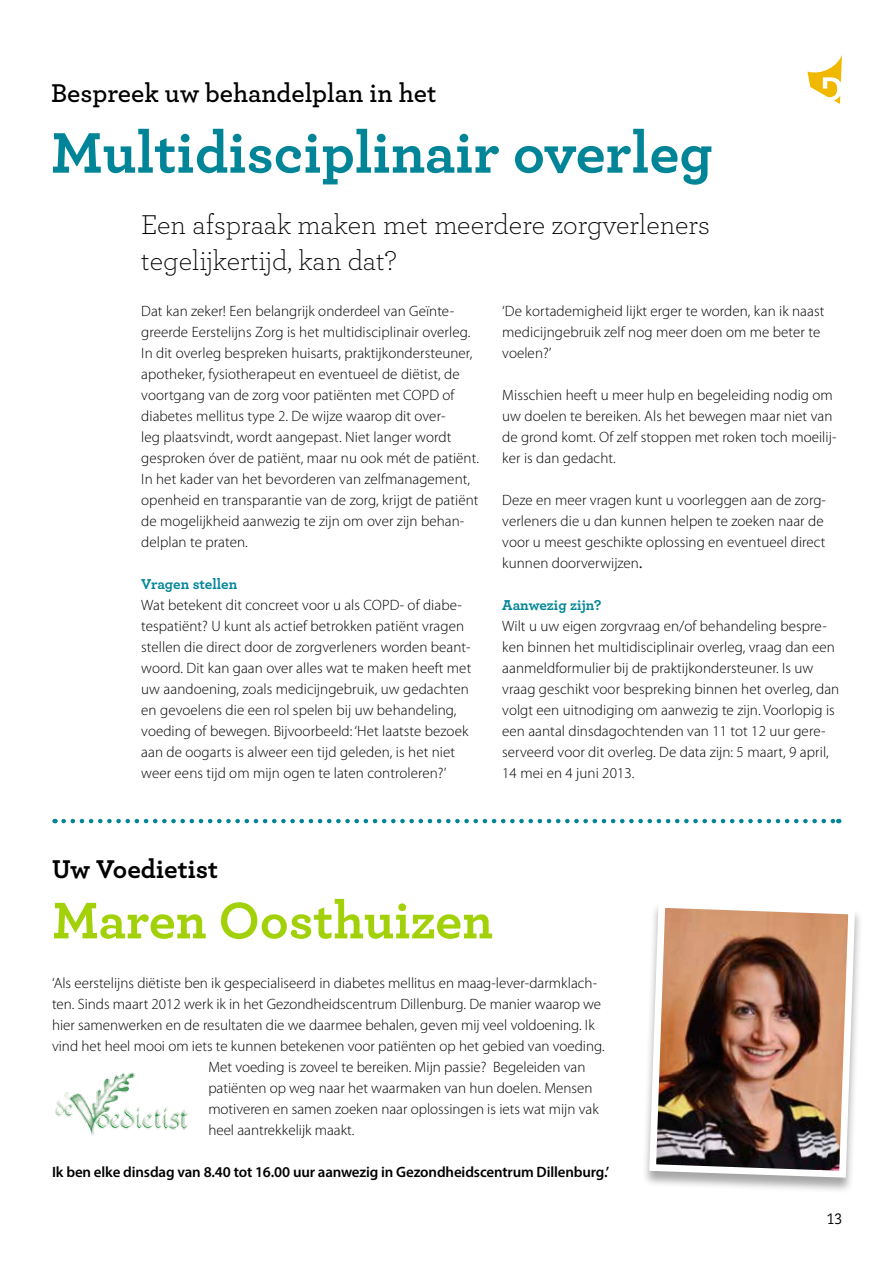
<style>
.page{position:relative;width:893px;height:1263px;background:#fff}
.page>*{position:absolute;margin:0;border:0;box-sizing:border-box;transform-origin:0 0}
.t1{font:700 60px "Archer";color:#008598}
.t2{font:700 54px "Archer";color:#a3d109}
.t3{font:300 28.5px/36px "Archer";color:#000}
.t4{font:600 27px "Archer";color:#000}
.t5{font:700 27px "Archer";color:#000}
.t6{font:300 15px/21px "Myriad Pro";letter-spacing:.005em;color:#000}
.t7{font:600 15px "Myriad Pro";letter-spacing:-.01em;color:#000}
.t8{font:700 15px "Archer";color:#008597}
.t9{font:15px "Caecilia LT Std";color:#000;scale:.91 1}
.s1{font-weight:400}
</style>
<div class="page">
<svg style="left:807px;top:55px;width:35px;height:49px"></svg>
<svg style="left:64px;top:819px;width:775px;height:4px"></svg>
<div style="left:641px;top:902px;width:222px;height:292px;background:#000;opacity:.35"></div>
<img style="left:646px;top:902px;width:213px;height:279px">
<img style="left:55px;top:1072px;width:134px;height:63px">
<h3 class="t4" style="left:51px;top:73px;width:387px">Bespreek uw behandelplan in het</h3>
<h1 class="t1" style="left:51px;top:105px;width:663px">Multidisciplinair overleg</h1>
<h3 class="t3" style="left:141px;top:205px;width:570px">Een afspraak maken met meerdere zorgverleners tegelijkertijd, kan dat?</h3>
<p class="t6" style="left:141px;top:301px;width:339px">Dat kan zeker! Een belangrijk onderdeel van Geïnte&shy;greerde Eerstelijns Zorg is het multidisciplinair overleg.<br>In dit overleg bespreken huisarts, praktijkondersteuner, apotheker, fysiotherapeut en eventueel de diëtist, de voortgang van de zorg voor patiënten met COPD of diabetes mellitus type 2. De wijze waarop dit over-<br>leg plaatsvindt, wordt aangepast. Niet langer wordt gesproken óver de patiënt, maar nu ook mét de patiënt.<br>In het kader van het bevorderen van zelfmanagement, openheid en transparantie van de zorg, krijgt de patiënt de mogelijkheid aanwezig te zijn om over zijn behan&shy;delplan te praten.</p>
<p class="t8" style="left:141px;top:572px;width:98px">Vragen stellen</p>
<p class="t6" style="left:141px;top:595px;width:331px">Wat betekent dit concreet voor u als COPD- of diabe&shy;tespatiënt? U kunt als actief betrokken patiënt vragen stellen die direct door de zorgverleners worden beant&shy;woord. Dit kan gaan over alles wat te maken heeft met uw aandoening, zoals medicijngebruik, uw gedachten en gevoelens die een rol spelen bij uw behandeling, voeding of bewegen. Bijvoorbeeld: ‘Het laatste bezoek aan de oogarts is alweer een tijd geleden, is het niet weer eens tijd om mijn ogen te laten controleren?’</p>
<p class="t6" style="left:502px;top:301px;width:324px">‘De kortademigheid lijkt erger te worden, kan ik naast medicijngebruik zelf nog meer doen om me beter te voelen?’</p>
<p class="t6" style="left:502px;top:385px;width:336px">Misschien heeft u meer hulp en begeleiding nodig om uw doelen te bereiken. Als het bewegen maar niet van de grond komt. Of zelf stoppen met roken toch moeilij&shy;ker is dan gedacht.</p>
<p class="t6" style="left:502px;top:490px;width:325px">Deze en meer vragen kunt u voorleggen aan de zorg&shy;verleners die u dan kunnen helpen te zoeken naar de voor u meest geschikte oplossing en eventueel direct kunnen doorverwijzen<span class="s1">.</span></p>
<p class="t8" style="left:502px;top:593px;width:101px">Aanwezig zijn?</p>
<p class="t6" style="left:502px;top:616px;width:339px">Wilt u uw eigen zorgvraag en/of behandeling bespre&shy;ken binnen het multidisciplinair overleg, vraag dan een aanmeldformulier bij de praktijkondersteuner. Is uw vraag geschikt voor bespreking binnen het overleg, dan volgt een uitnodiging om aanwezig te zijn. Voorlopig is een aantal dinsdagochtenden van 11 tot 12 uur gere&shy;serveerd voor dit overleg. De data zijn: 5 maart, 9 april, 14 mei en 4 juni 2013.</p>
<h3 class="t5" style="left:52px;top:848px;width:167px">Uw Voedietist</h3>
<h2 class="t2" style="left:52px;top:878px;width:442px">Maren Oosthuizen</h2>
<p class="t6" style="left:52px;top:973px;width:547px">‘Als eerstelijns diëtiste ben ik gespecialiseerd in diabetes mellitus en maag-lever-darmklach-</p>
<p class="t6" style="left:52px;top:994px;width:551px">ten. Sinds maart 2012 werk ik in het Gezondheidscentrum Dillenburg. De manier waarop we</p>
<p class="t6" style="left:52px;top:1015px;width:544px">hier samenwerken en de resultaten die we daarmee behalen, geven mij veel voldoening. Ik</p>
<p class="t6" style="left:52px;top:1036px;width:554px">vind het heel mooi om iets te kunnen betekenen voor patiënten op het gebied van voeding.</p>
<p class="t6" style="left:208px;top:1057px;width:379px">Met voeding is zoveel te bereiken. Mijn passie? Begeleiden van</p>
<p class="t6" style="left:208px;top:1078px;width:386px">patiënten op weg naar het waarmaken van hun doelen. Mensen</p>
<p class="t6" style="left:208px;top:1099px;width:392px">motiveren en samen zoeken naar oplossingen is iets wat mijn vak</p>
<p class="t6" style="left:208px;top:1120px;width:147px">heel aantrekkelijk maakt.</p>
<p class="t7" style="left:52px;top:1162px;width:559px">Ik ben elke dinsdag van 8.40 tot 16.00 uur aanwezig in Gezondheidscentrum Dillenburg.’</p>
<p class="t9" style="left:827px;top:1209px;width:18px">13</p>
</div>
